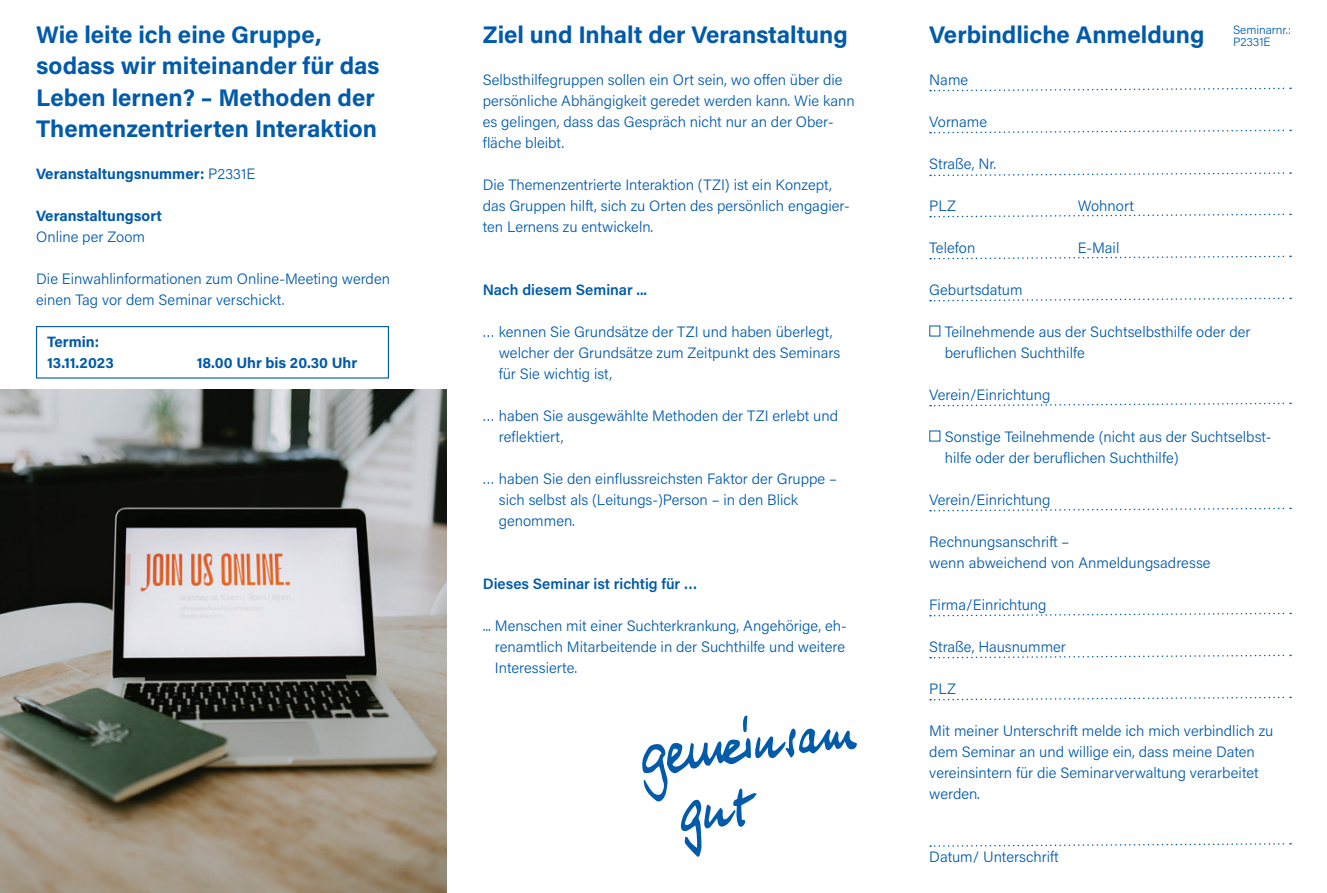
<style>
.page{position:relative;width:1327px;height:893px;background:#fff}
.page>*{position:absolute;margin:0;border:0;box-sizing:border-box;transform-origin:0 0}
.t1{font:700 24px/31.5px "Acumin Pro";color:#015aaa}
.t2{font:300 15px/21px "Acumin Pro";color:#015aaa}
.t3{font:700 15px/21px "Acumin Pro";color:#015aaa}
.t4{font:600 15px "Acumin Pro";color:#015aaa}
.t5{font:300 12px "Acumin Pro";color:#015aaa}
.s1{font-weight:300}
</style>
<div class="page">
<svg style="left:642px;top:715px;width:215px;height:142px"></svg>
<svg style="left:930px;top:87px;width:361px;height:5px"></svg>
<svg style="left:930px;top:129px;width:361px;height:5px"></svg>
<svg style="left:930px;top:172px;width:361px;height:5px"></svg>
<svg style="left:930px;top:213px;width:361px;height:5px"></svg>
<svg style="left:930px;top:255px;width:361px;height:5px"></svg>
<svg style="left:930px;top:297px;width:361px;height:5px"></svg>
<svg style="left:930px;top:402px;width:361px;height:5px"></svg>
<svg style="left:930px;top:507px;width:361px;height:5px"></svg>
<svg style="left:930px;top:612px;width:361px;height:5px"></svg>
<svg style="left:930px;top:654px;width:361px;height:5px"></svg>
<svg style="left:930px;top:696px;width:361px;height:5px"></svg>
<svg style="left:930px;top:843px;width:361px;height:4px"></svg>
<img style="left:0;top:389px;width:446px;height:504px">
<div style="left:36px;top:326px;width:353px;height:53px;border:1px solid #015aaa"></div>
<h1 class="t1" style="left:36px;top:17px;width:345px">Wie leite ich eine Gruppe, sodass wir miteinander für das<br>Leben lernen? – Methoden der<br>Themenzentrierten Interaktion</h1>
<p class="t3" style="left:36px;top:163px;width:220px">Veranstaltungsnummer: <span class="s1">P2331E</span></p>
<p class="t3" style="left:36px;top:205px;width:127px">Veranstaltungsort</p>
<p class="t2" style="left:36px;top:226px;width:110px">Online per Zoom</p>
<p class="t2" style="left:36px;top:268px;width:355px">Die Einwahlinformationen zum Online-Meeting werden einen Tag vor dem Seminar verschickt.</p>
<p class="t3" style="left:47px;top:331px;width:68px">Termin:<br>13.11.2023</p>
<p class="t3" style="left:197px;top:352px;width:162px">18.00 Uhr bis 20.30 Uhr</p>
<h1 class="t1" style="left:483px;top:17px;width:367px">Ziel und Inhalt der Veranstaltung</h1>
<p class="t2" style="left:483px;top:68px;width:374px">Selbsthilfegruppen sollen ein Ort sein, wo offen über die persönliche Abhängigkeit geredet werden kann. Wie kann es gelingen, dass das Gespräch nicht nur an der Ober&shy;fläche bleibt.</p>
<p class="t2" style="left:483px;top:173px;width:369px">Die Themenzentrierte Interaktion (TZI) ist ein Konzept, das Gruppen hilft, sich zu Orten des persönlich engagier&shy;ten Lernens zu entwickeln.</p>
<p class="t4" style="left:483px;top:279px;width:166px">Nach diesem Seminar ...</p>
<p class="t2" style="left:499px;top:320px;width:343px;text-indent:-16px">… kennen Sie Grundsätze der TZI und haben überlegt, welcher der Grundsätze zum Zeitpunkt des Seminars für Sie wichtig ist,</p>
<p class="t2" style="left:499px;top:404px;width:341px;text-indent:-16px">… haben Sie ausgewählte Methoden der TZI erlebt und reflektiert,</p>
<p class="t2" style="left:499px;top:467px;width:340px;text-indent:-16px">… haben Sie den einflussreichsten Faktor der Gruppe – sich selbst als (Leitungs-)Person – in den Blick genommen.</p>
<p class="t4" style="left:483px;top:573px;width:216px">Dieses Seminar ist richtig für …</p>
<p class="t2" style="left:495px;top:614px;width:353px;text-align:justify;text-indent:-12px">... Menschen mit einer Suchterkrankung, Angehörige, eh&shy;renamtlich Mitarbeitende in der Suchthilfe und weitere Interessierte.</p>
<p class="t5" style="left:1233px;top:21px;width:59px">Seminarnr.:</p>
<h1 class="t1" style="left:929px;top:17px;width:343px">Verbindliche Anmeldung <sub>P2331E</sub></h1>
<p class="t2" style="left:929px;top:68px;width:40px">Name</p>
<p class="t2" style="left:929px;top:110px;width:59px">Vorname</p>
<p class="t2" style="left:929px;top:152px;width:69px">Straße, Nr.</p>
<p class="t2" style="left:929px;top:194px;width:28px">PLZ</p>
<p class="t2" style="left:1078px;top:194px;width:58px">Wohnort</p>
<p class="t2" style="left:929px;top:236px;width:48px">Telefon</p>
<p class="t2" style="left:1078px;top:236px;width:43px">E-Mail</p>
<p class="t2" style="left:929px;top:278px;width:95px">Geburtsdatum</p>
<p class="t2" style="left:944px;top:320px;width:307px">Teilnehmende aus der Suchtselbsthilfe oder der beruflichen Suchthilfe</p>
<p class="t2" style="left:929px;top:383px;width:123px">Verein/Einrichtung</p>
<p class="t2" style="left:944px;top:425px;width:328px">Sonstige Teilnehmende (nicht aus der Suchtselbst&shy;hilfe oder der beruflichen Suchthilfe)</p>
<p class="t2" style="left:929px;top:488px;width:123px">Verein/Einrichtung</p>
<p class="t2" style="left:929px;top:530px;width:283px">Rechnungsanschrift –<br>wenn abweichend von Anmeldungsadresse</p>
<p class="t2" style="left:929px;top:593px;width:119px">Firma/Einrichtung</p>
<p class="t2" style="left:929px;top:635px;width:138px">Straße, Hausnummer</p>
<p class="t2" style="left:929px;top:677px;width:28px">PLZ</p>
<p class="t2" style="left:929px;top:719px;width:345px">Mit meiner Unterschrift melde ich mich verbindlich zu dem Seminar an und willige ein, dass meine Daten vereinsintern für die Seminarverwaltung verarbeitet werden.</p>
<p class="t2" style="left:929px;top:845px;width:131px">Datum/ Unterschrift</p>
</div>
